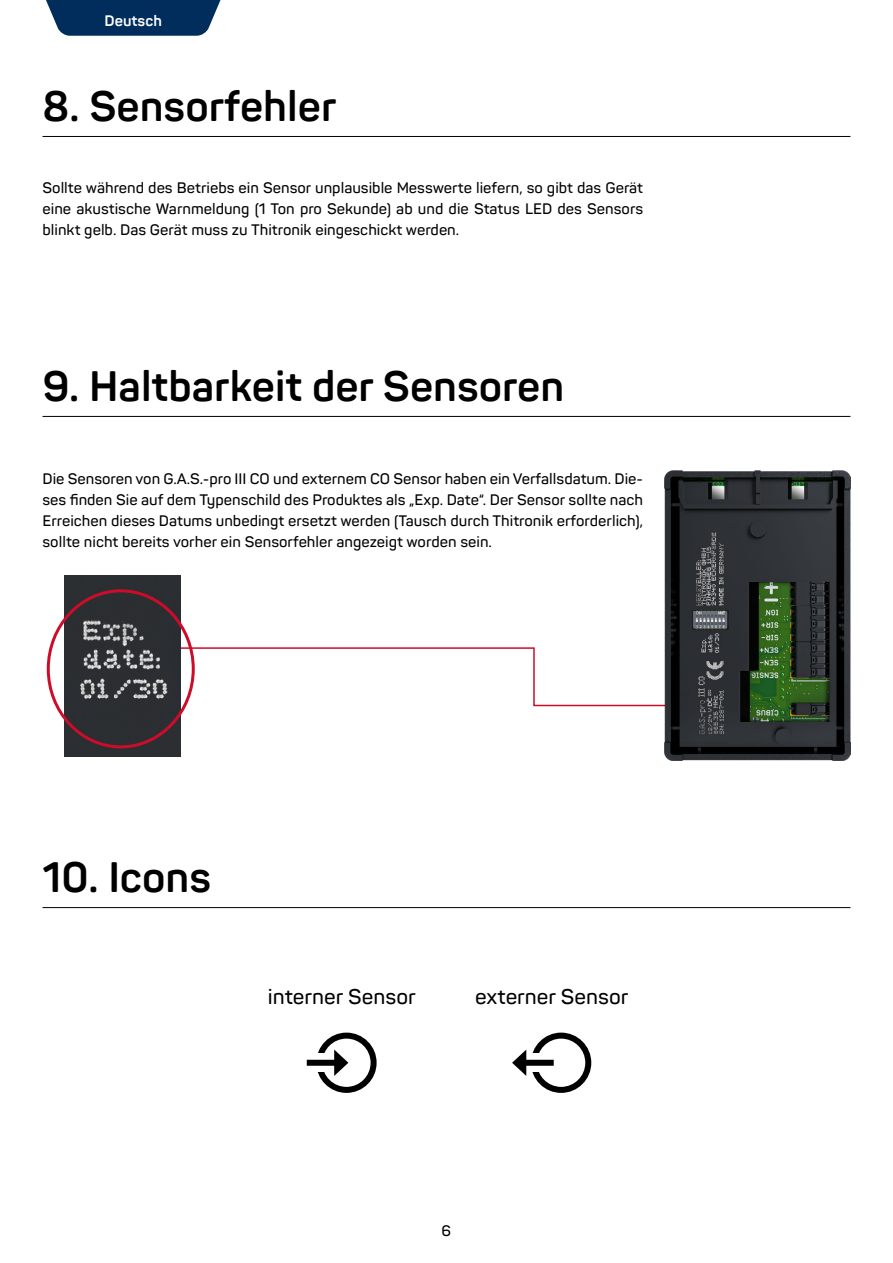
<style>
.page{position:relative;width:893px;height:1263px;background:#fff}
.page>*{position:absolute;margin:0;border:0;box-sizing:border-box;transform-origin:0 0}
.t1{font:700 42px "Panton";color:#000}
.t2{font:600 21px "Panton";color:#000}
.t3{font:600 15px/21px "Panton";color:#000;text-align:justify}
.t4{font:700 15px "Panton";color:#fff}
</style>
<div class="page">
<hr style="left:43px;top:136px;width:807px;height:1px;background:#000">
<hr style="left:43px;top:416px;width:807px;height:1px;background:#000">
<hr style="left:43px;top:907px;width:807px;height:1px;background:#000">
<svg style="left:181px;top:647px;width:483px;height:60px"></svg>
<img style="left:664px;top:470px;width:186px;height:290px">
<img style="left:65px;top:575px;width:116px;height:182px">
<div style="left:47px;top:589px;width:148px;height:159px;border:3px solid #cd0c2a;border-radius:50%"></div>
<div style="left:316px;top:1032px;width:61px;height:61px;border:6px solid #000;border-radius:50%"></div>
<div style="left:308px;top:1054px;width:20px;height:18px;background:#fff"></div>
<div style="left:307px;top:1060px;width:32px;height:6px;background:#000"></div>
<svg style="left:334px;top:1049px;width:14px;height:27px"></svg>
<div style="left:531px;top:1032px;width:60px;height:61px;border:6px solid #000;border-radius:50%"></div>
<div style="left:531px;top:1054px;width:28px;height:18px;background:#fff"></div>
<div style="left:521px;top:1060px;width:33px;height:6px;background:#000"></div>
<svg style="left:512px;top:1050px;width:14px;height:26px"></svg>
<svg style="left:46px;top:0;width:175px;height:36px;background:#19426c"></svg>
<p class="t4" style="left:105px;top:11px;width:59px">Deutsch</p>
<h1 class="t1" style="left:43px;top:80px;width:295px">8. Sensorfehler</h1>
<p class="t3" style="left:43px;top:177px;width:602px">Sollte während des Betriebs ein Sensor unplausible Messwerte liefern, so gibt das Gerät eine akustische Warnmeldung (1 Ton pro Sekunde) ab und die Status LED des Sensors blinkt gelb. Das Gerät muss zu Thitronik eingeschickt werden.</p>
<h1 class="t1" style="left:43px;top:360px;width:523px">9. Haltbarkeit der Sensoren</h1>
<p class="t3" style="left:43px;top:468px;width:602px">Die Sensoren von G.A.S.-pro III CO und externem CO Sensor haben ein Verfallsdatum. Die&shy;ses finden Sie auf dem Typenschild des Produktes als „Exp. Date“. Der Sensor sollte nach Erreichen dieses Datums unbedingt ersetzt werden (Tausch durch Thitronik erforderlich), sollte nicht bereits vorher ein Sensorfehler angezeigt worden sein.</p>
<h1 class="t1" style="left:43px;top:851px;width:170px">10. Icons</h1>
<h2 class="t2" style="left:268px;top:984px;width:150px">interner Sensor</h2>
<h2 class="t2" style="left:475px;top:984px;width:155px">externer Sensor</h2>
<p class="t3" style="left:442px;top:1220px;width:11px">6</p>
</div>
